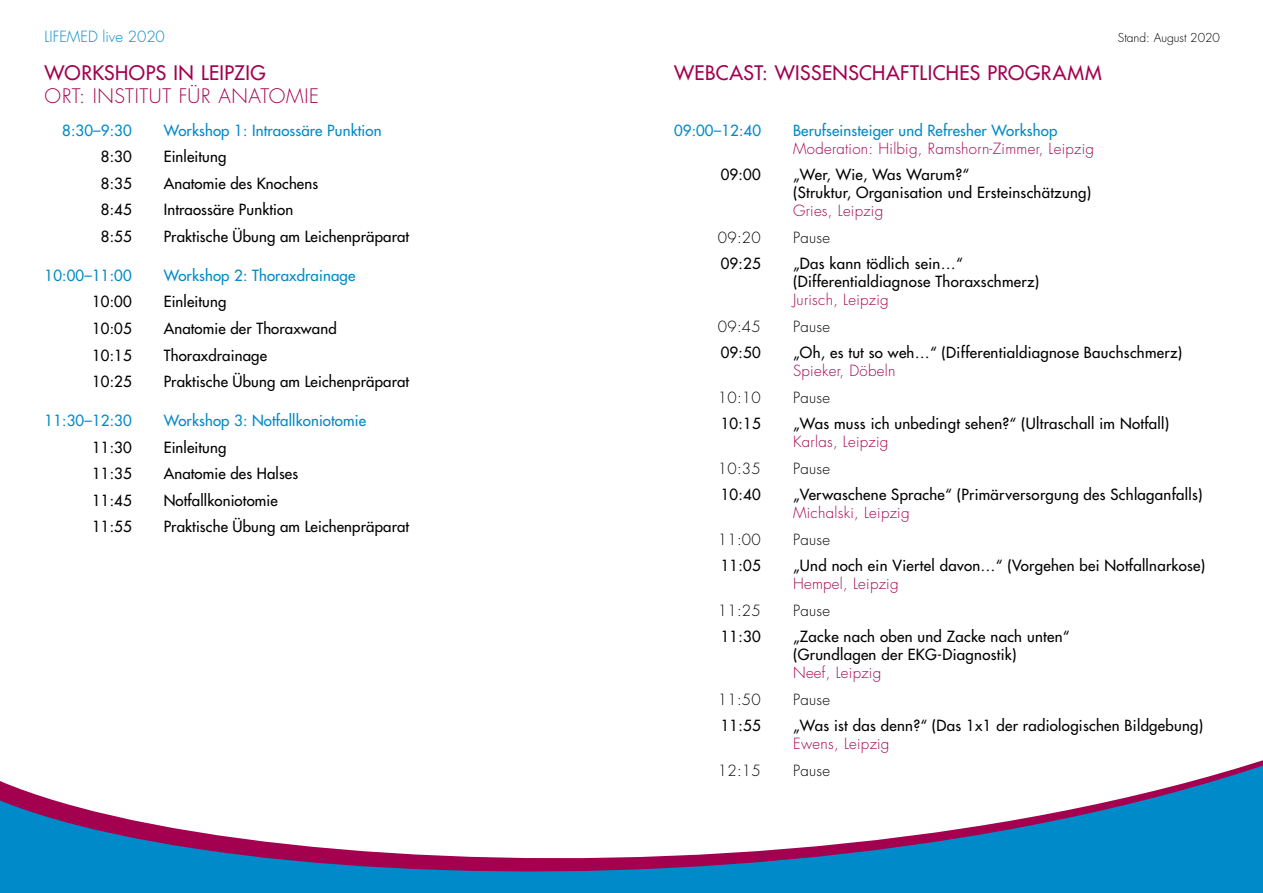
<style>
.page{position:relative;width:1263px;height:893px;background:#fff}
.page>*{position:absolute;margin:0;border:0;box-sizing:border-box;transform-origin:0 0}
.Headline{font:300 19.5px/23.4px "Futura Std";letter-spacing:.035em;color:#a30050}
.Headline-2{font:500 19.5px "Futura Std";letter-spacing:.025em;color:#a30050}
.Fließtext{font:500 15px/18px "Futura Std";letter-spacing:.02em;color:#000}
.Fließtext-2{font:500 15px "Futura Std";letter-spacing:.01em;color:#008ac9}
.Fließtext-3{font:300 15px "Futura Std";letter-spacing:.02em;color:#000}
.Fließtext-4{font:300 15px/18px "Futura Std";letter-spacing:.02em;color:#a30050}
.Navigation{font:300 15px "Futura Std";color:#008ac9}
.Navigation-2{font:300 12px "Futura Std";color:#000}
.s1{font-weight:500}
.s2{font-weight:500;color:#008ac9}
.s3{font-weight:300;color:#a30050}
</style>
<div class="page">
<svg style="left:0;top:760px;width:1263px;height:133px"></svg>
<p class="Navigation" style="left:45px;top:27px;width:122px">LIFEMED live 2020</p>
<p class="Navigation-2" style="left:1118px;top:30px;width:104px">Stand: August 2020</p>
<p class="Headline" style="left:45px;top:62px;width:276px"><span class="s1">WORKSHOPS IN LEIPZIG<br></span>ORT: INSTITUT FÜR ANATOMIE</p>
<p class="Headline-2" style="left:674px;top:60px;width:429px">WEBCAST: WISSENSCHAFTLICHES PROGRAMM</p>
<p class="Fließtext-2" style="left:674px;top:121px;width:89px">09:00–12:40</p>
<p class="Fließtext-4" style="left:793px;top:122px;width:302px"><span class="s2">Berufseinsteiger und Refresher Workshop<br></span>Moderation: Hilbig, Ramshorn-Zimmer, Leipzig</p>
<p class="Fließtext" style="left:721px;top:166px;width:42px">09:00</p>
<p class="Fließtext" style="left:793px;top:166px;width:300px">„Wer, Wie, Was Warum?“<br>(Struktur, Organisation und Ersteinschätzung)<br><span class="s3">Gries, Leipzig</span></p>
<p class="Fließtext-3" style="left:718px;top:228px;width:45px">09:20</p>
<p class="Fließtext-3" style="left:793px;top:228px;width:39px">Pause</p>
<p class="Fließtext" style="left:721px;top:255px;width:42px">09:25</p>
<p class="Fließtext" style="left:793px;top:255px;width:248px">„Das kann tödlich sein…“ (Differentialdiagnose Thoraxschmerz)<br><span class="s3">Jurisch, Leipzig</span></p>
<p class="Fließtext-3" style="left:718px;top:317px;width:45px">09:45</p>
<p class="Fließtext-3" style="left:793px;top:317px;width:39px">Pause</p>
<p class="Fließtext" style="left:721px;top:344px;width:42px">09:50</p>
<p class="Fließtext" style="left:793px;top:344px;width:391px">„Oh, es tut so weh…“ (Differentialdiagnose Bauchschmerz)<br><span class="s3">Spieker, Döbeln</span></p>
<p class="Fließtext-3" style="left:718px;top:388px;width:45px">10:10</p>
<p class="Fließtext-3" style="left:793px;top:388px;width:39px">Pause</p>
<p class="Fließtext" style="left:721px;top:415px;width:42px">10:15</p>
<p class="Fließtext" style="left:793px;top:415px;width:378px">„Was muss ich unbedingt sehen?“ (Ultraschall im Notfall)<br><span class="s3">Karlas, Leipzig</span></p>
<p class="Fließtext-3" style="left:718px;top:459px;width:45px">10:35</p>
<p class="Fließtext-3" style="left:793px;top:459px;width:39px">Pause</p>
<p class="Fließtext" style="left:721px;top:486px;width:42px">10:40</p>
<p class="Fließtext" style="left:793px;top:486px;width:411px">„Verwaschene Sprache“ (Primärversorgung des Schlaganfalls)<br><span class="s3">Michalski, Leipzig</span></p>
<p class="Fließtext-3" style="left:718px;top:530px;width:45px">11:00</p>
<p class="Fließtext-3" style="left:793px;top:530px;width:39px">Pause</p>
<p class="Fließtext" style="left:721px;top:557px;width:42px">11:05</p>
<p class="Fließtext" style="left:793px;top:557px;width:414px">„Und noch ein Viertel davon…“ (Vorgehen bei Notfallnarkose)<br><span class="s3">Hempel, Leipzig</span></p>
<p class="Fließtext-3" style="left:718px;top:601px;width:45px">11:25</p>
<p class="Fließtext-3" style="left:793px;top:601px;width:39px">Pause</p>
<p class="Fließtext" style="left:721px;top:628px;width:42px">11:30</p>
<p class="Fließtext" style="left:793px;top:628px;width:278px">„Zacke nach oben und Zacke nach unten“ (Grundlagen der EKG-Diagnostik)<br><span class="s3">Neef, Leipzig</span></p>
<p class="Fließtext-3" style="left:718px;top:690px;width:45px">11:50</p>
<p class="Fließtext-3" style="left:793px;top:690px;width:39px">Pause</p>
<p class="Fließtext" style="left:721px;top:717px;width:42px">11:55</p>
<p class="Fließtext" style="left:793px;top:717px;width:412px">„Was ist das denn?“ (Das 1x1 der radiologischen Bildgebung)<br><span class="s3">Ewens, Leipzig</span></p>
<p class="Fließtext-3" style="left:718px;top:761px;width:45px">12:15</p>
<p class="Fließtext-3" style="left:793px;top:761px;width:39px">Pause</p>
<p class="Fließtext-2" style="left:62px;top:121px;width:71px">8:30–9:30</p>
<p class="Fließtext-2" style="left:164px;top:121px;width:219px">Workshop 1: Intraossäre Punktion</p>
<p class="Fließtext" style="left:101px;top:148px;width:32px">8:30</p>
<p class="Fließtext" style="left:164px;top:148px;width:64px">Einleitung</p>
<p class="Fließtext" style="left:101px;top:174px;width:32px">8:35</p>
<p class="Fließtext" style="left:164px;top:174px;width:156px">Anatomie des Knochens</p>
<p class="Fließtext" style="left:101px;top:201px;width:32px">8:45</p>
<p class="Fließtext" style="left:164px;top:201px;width:131px">Intraossäre Punktion</p>
<p class="Fließtext" style="left:101px;top:227px;width:32px">8:55</p>
<p class="Fließtext" style="left:164px;top:227px;width:247px">Praktische Übung am Leichenpräparat</p>
<p class="Fließtext-2" style="left:45px;top:266px;width:89px">10:00–11:00</p>
<p class="Fließtext-2" style="left:164px;top:266px;width:193px">Workshop 2: Thoraxdrainage</p>
<p class="Fließtext" style="left:92px;top:293px;width:41px">10:00</p>
<p class="Fließtext" style="left:164px;top:293px;width:64px">Einleitung</p>
<p class="Fließtext" style="left:92px;top:320px;width:41px">10:05</p>
<p class="Fließtext" style="left:164px;top:320px;width:174px">Anatomie der Thoraxwand</p>
<p class="Fließtext" style="left:92px;top:346px;width:41px">10:15</p>
<p class="Fließtext" style="left:164px;top:346px;width:105px">Thoraxdrainage</p>
<p class="Fließtext" style="left:92px;top:373px;width:41px">10:25</p>
<p class="Fließtext" style="left:164px;top:373px;width:247px">Praktische Übung am Leichenpräparat</p>
<p class="Fließtext-2" style="left:45px;top:411px;width:89px">11:30–12:30</p>
<p class="Fließtext-2" style="left:164px;top:411px;width:204px">Workshop 3: Notfallkoniotomie</p>
<p class="Fließtext" style="left:92px;top:438px;width:41px">11:30</p>
<p class="Fließtext" style="left:164px;top:438px;width:64px">Einleitung</p>
<p class="Fließtext" style="left:92px;top:465px;width:41px">11:35</p>
<p class="Fließtext" style="left:164px;top:465px;width:136px">Anatomie des Halses</p>
<p class="Fließtext" style="left:92px;top:491px;width:41px">11:45</p>
<p class="Fließtext" style="left:164px;top:491px;width:116px">Notfallkoniotomie</p>
<p class="Fließtext" style="left:92px;top:518px;width:41px">11:55</p>
<p class="Fließtext" style="left:164px;top:518px;width:247px">Praktische Übung am Leichenpräparat</p>
</div>
